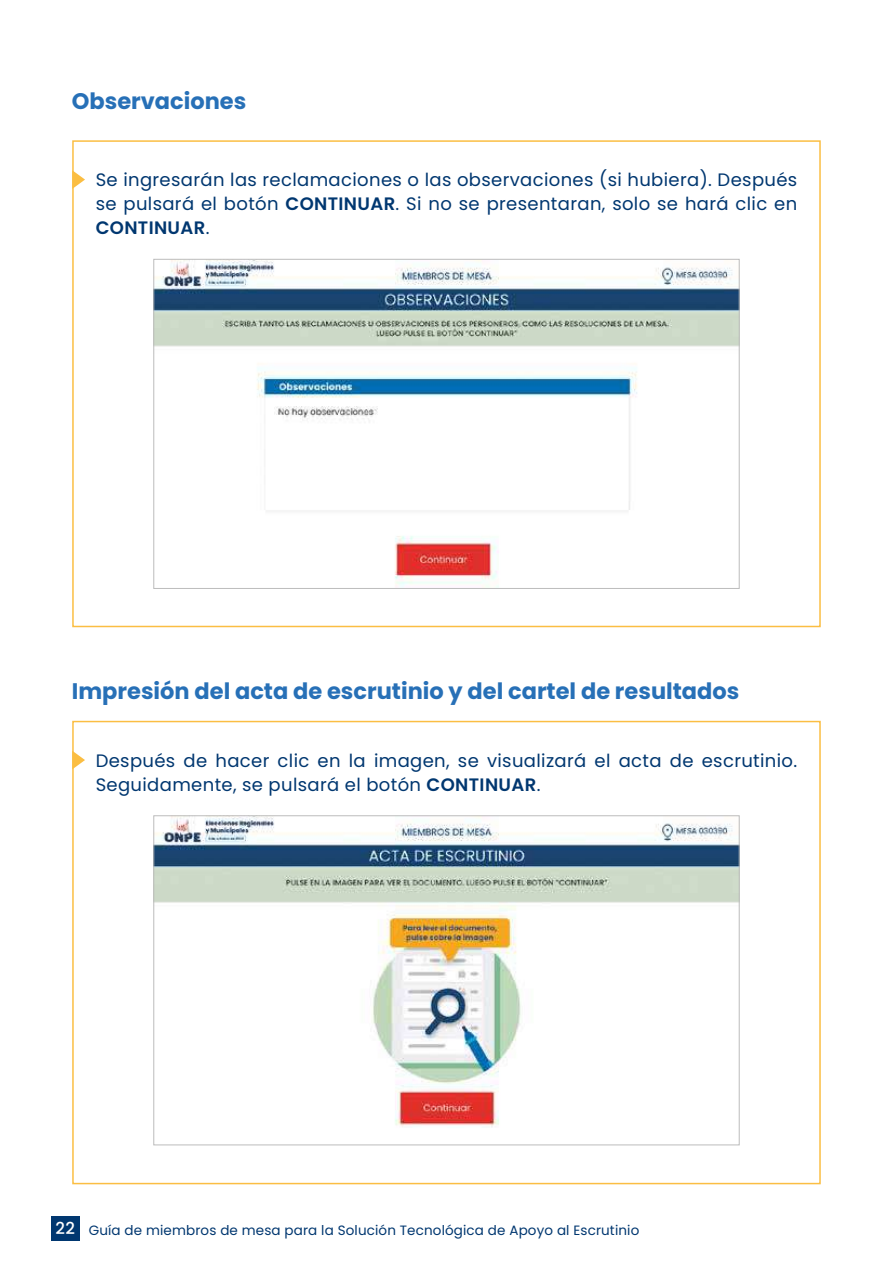
<style>
.page{position:relative;width:893px;height:1263px;background:#fff}
.page>*{position:absolute;margin:0;border:0;box-sizing:border-box;transform-origin:0 0}
.t1{font:700 22.5px "Poppins";color:#2770b7}
.t2{font:18px/24px "Poppins";letter-spacing:.02em;color:#003770;text-align:justify}
.t3{font:13.5px "Poppins";letter-spacing:.01em;color:#003770}
.s1{font-weight:600}
.s2{font-weight:500;font-size:16.5px;color:#fff}
</style>
<div class="page">
<div style="left:51px;top:1216px;width:29px;height:24px;background:#003770"></div>
<svg style="left:75px;top:172px;width:10px;height:15px"></svg>
<svg style="left:75px;top:752px;width:10px;height:16px"></svg>
<img style="left:155px;top:261px;width:583px;height:326px">
<img style="left:155px;top:817px;width:583px;height:311px">
<div style="left:72px;top:140px;width:749px;height:487px;border:2px solid #fbbe43"></div>
<div style="left:72px;top:721px;width:749px;height:463px;border:2px solid #fbbe43"></div>
<p class="t1" style="left:72px;top:88px;width:176px">Observaciones</p>
<p class="t2" style="left:96px;top:168px;width:703px">Se ingresarán las reclamaciones o las observaciones (si hubiera). Después se pulsará el botón <span class="s1">CONTINUAR</span>. Si no se presentaran, solo se hará clic en <span class="s1">CONTINUAR</span>.</p>
<p class="t1" style="left:72px;top:678px;width:669px">Impresión del acta de escrutinio y del cartel de resultados</p>
<p class="t2" style="left:96px;top:748px;width:703px">Después de hacer clic en la imagen, se visualizará el acta de escrutinio.<br>Seguidamente, se pulsará el botón <span class="s1">CONTINUAR</span>.</p>
<p class="t3" style="left:56px;top:1222px;width:585px"><span class="s2">22</span> Guía de miembros de mesa para la Solución Tecnológica de Apoyo al Escrutinio</p>
</div>
